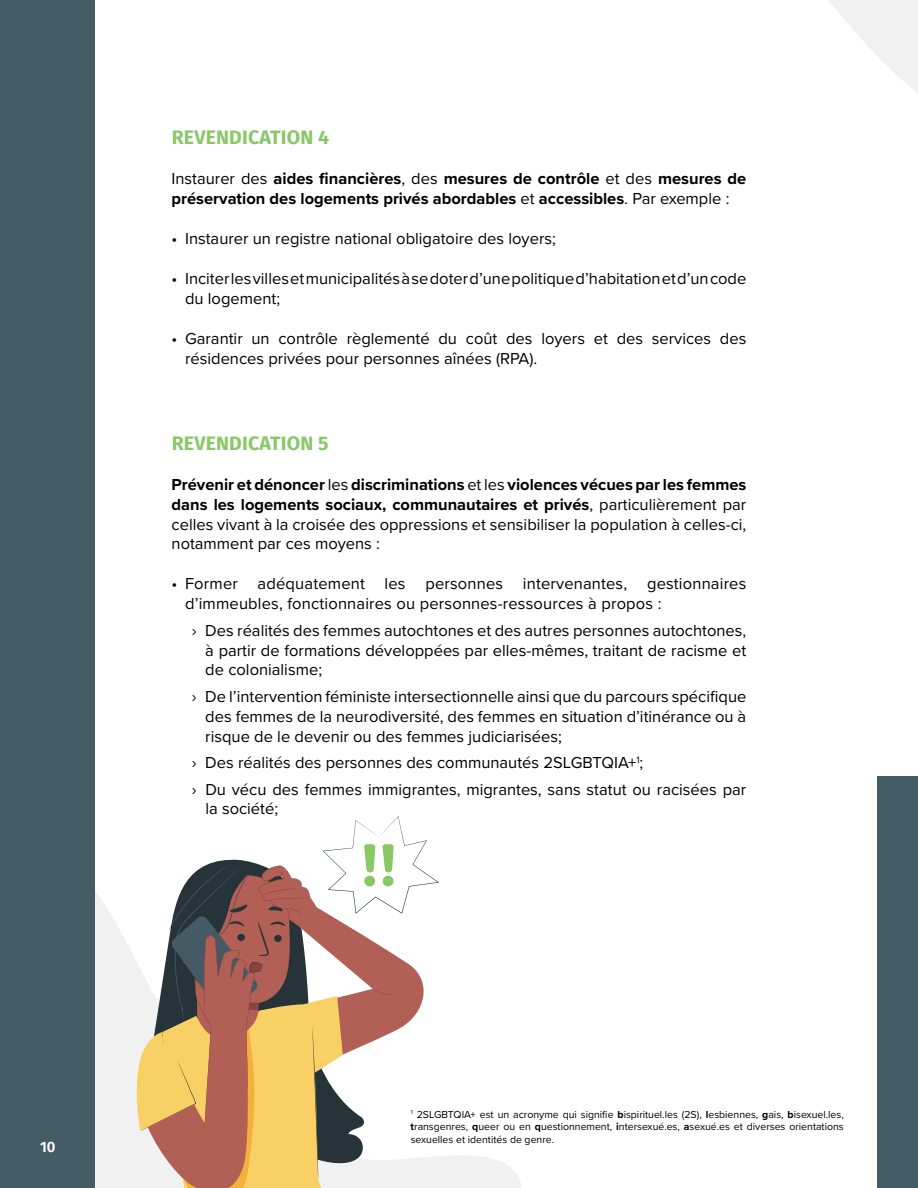
<style>
.page{position:relative;width:918px;height:1188px;background:#fff}
.page>*{position:absolute;margin:0;border:0;box-sizing:border-box;transform-origin:0 0}
.t1{font:700 19.5px "Fira Sans";letter-spacing:.01em;color:#89c767}
.t2{font:16.5px/19.8px "Proxima Nova";color:#000}
.t3{font:700 16.5px/19.8px "Proxima Nova";color:#000}
.t4{font:600 15px "Fira Sans";color:#fff}
.t5{font:10.5px/12.6px "Proxima Nova";color:#000;text-align:justify}
.s1{font-weight:400}
.s2{font-weight:700}
</style>
<div class="page">
<svg style="left:94px;top:702px;width:428px;height:486px"></svg>
<svg style="left:124px;top:816px;width:315px;height:372px"></svg>
<svg style="left:829px;top:0;width:89px;height:92px"></svg>
<div style="left:877px;top:776px;width:41px;height:412px;background:#445c65"></div>
<div style="left:0;top:0;width:94px;height:1188px;background:#445c65"></div>
<p class="t1" style="left:172px;top:121px;width:159px">REVENDICATION 4</p>
<p class="t3" style="left:172px;top:168px;width:576px"><span class="s1">Instaurer des</span> aides financières<span class="s1">, des</span> mesures de contrôle <span class="s1">et des</span> mesures de préservation des logements privés abordables <span class="s1">et</span> accessibles<span class="s1">. Par exemple :</span></p>
<p class="t2" style="left:172px;top:228px;width:386px">• Instaurer un registre national obligatoire des loyers;</p>
<p class="t2" style="left:185px;top:268px;width:563px;text-indent:-13px">• Inciter les villes et municipalités à se doter d’une politique d’habitation et d’un code du logement;</p>
<p class="t2" style="left:185px;top:328px;width:563px;text-indent:-13px">• Garantir un contrôle règlementé du coût des loyers et des services des résidences privées pour personnes aînées (RPA).</p>
<p class="t1" style="left:172px;top:427px;width:158px">REVENDICATION 5</p>
<p class="t2" style="left:172px;top:474px;width:576px;text-align:justify"><span class="s2">Prévenir et dénoncer</span> les <span class="s2">discriminations</span> et les <span class="s2">violences vécues par les femmes dans les logements sociaux, communautaires et privés</span>, particulièrement par celles vivant à la croisée des oppressions et sensibiliser la population à celles-ci, notamment par ces moyens :</p>
<p class="t2" style="left:185px;top:573px;width:563px;text-indent:-13px">• Former adéquatement les personnes intervenantes, gestionnaires d’immeubles, fonctionnaires ou personnes-ressources à propos :</p>
<p class="t2" style="left:205px;top:620px;width:543px;text-align:justify;text-indent:-13px">› Des réalités des femmes autochtones et des autres personnes autochtones, à partir de formations développées par elles-mêmes, traitant de racisme et de colonialisme;</p>
<p class="t2" style="left:205px;top:686px;width:543px;text-align:justify;text-indent:-13px">› De l’intervention féministe intersectionnelle ainsi que du parcours spécifique des femmes de la neurodiversité, des femmes en situation d’itinérance ou à risque de le devenir ou des femmes judiciarisées;</p>
<p class="t2" style="left:192px;top:749px;width:556px;line-height:26.5px">› Des réalités des personnes des communautés 2SLGBTQIA+<sup>1</sup>;<br>› Du vécu des femmes immigrantes, migrantes, sans statut ou racisées par</p>
<p class="t2" style="left:205px;top:798px;width:74px">la société;</p>
<p class="t4" style="left:40px;top:1134px;width:17px">10</p>
<p class="t5" style="left:411px;top:1107px;width:435px"><sup>1</sup> 2SLGBTQIA+ est un acronyme qui signifie <span class="s2">b</span>ispirituel.les (2S), <span class="s2">l</span>esbiennes, <span class="s2">g</span>ais, <span class="s2">b</span>isexuel.les, <span class="s2">t</span>ransgenres, <span class="s2">q</span>ueer ou en <span class="s2">q</span>uestionnement, <span class="s2">i</span>ntersexué.es, <span class="s2">a</span>sexué.es et diverses orientations sexuelles et identités de genre.</p>
</div>
